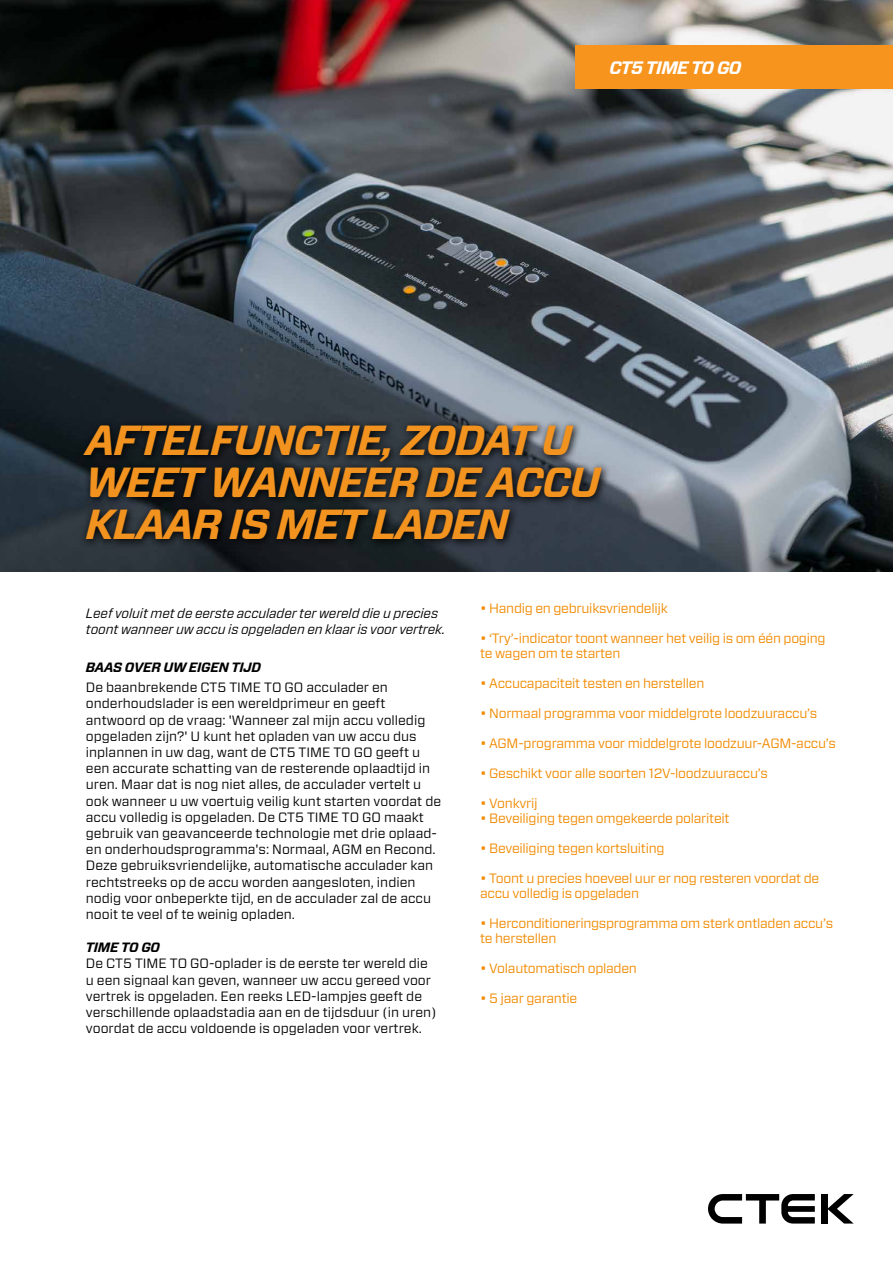
<style>
.page{position:relative;width:893px;height:1263px;background:#fff}
.page>*{position:absolute;margin:0;border:0;box-sizing:border-box;transform-origin:0 0}
.t1{font:italic 700 42px/42px "Forza";letter-spacing:-.03em;color:#f29320}
.t2{font:italic 700 18px "Forza";letter-spacing:-.04em;color:#fff}
.t3{font:13.5px/16.2px "Forza";color:#000}
.t4{font:13.5px/15px "Forza";letter-spacing:-.02em;color:#f18a00}
.t5{font:italic 13.5px/16.2px "Forza";letter-spacing:-.01em;color:#000}
.t6{font:italic 700 13.5px "Forza";letter-spacing:-.02em;color:#000}
</style>
<div class="page">
<img style="left:0;top:0;width:893px;height:572px">
<div style="left:575px;top:45px;width:318px;height:44px;background:#f7941e"></div>
<div style="left:821px;top:1194px;width:6px;height:29px;background:#000"></div>
<svg style="left:827px;top:1194px;width:27px;height:29px"></svg>
<svg style="left:708px;top:1194px;width:107px;height:29px"></svg>
<svg style="left:77px;top:419px;width:534px;height:130px;background:#22272d"></svg>
<h2 class="t2" style="left:609px;top:56px;width:134px">CT5 TIME TO GO</h2>
<h1 class="t1" style="left:86px;top:420px;width:516px">AFTELFUNCTIE, ZODAT U<br>WEET WANNEER DE ACCU<br>KLAAR IS MET LADEN</h1>
<p class="t5" style="left:86px;top:605px;width:361px">Leef voluit met de eerste acculader ter wereld die u precies toont wanneer uw accu is opgeladen en klaar is voor vertrek.</p>
<p class="t6" style="left:86px;top:658px;width:177px">BAAS OVER UW EIGEN TIJD</p>
<p class="t3" style="left:86px;top:679px;width:357px">De baanbrekende CT5 TIME TO GO acculader en onderhoudslader is een wereldprimeur en geeft antwoord op de vraag: 'Wanneer zal mijn accu volledig opgeladen zijn?' U kunt het opladen van uw accu dus inplannen in uw dag, want de CT5 TIME TO GO geeft u een accurate schatting van de resterende oplaadtijd in uren. Maar dat is nog niet alles, de acculader vertelt u ook wanneer u uw voertuig veilig kunt starten voordat de accu volledig is opgeladen. De CT5 TIME TO GO maakt gebruik van geavanceerde technologie met drie oplaad&shy;en onderhoudsprogramma's: Normaal, AGM en Recond.<br>Deze gebruiksvriendelijke, automatische acculader kan rechtstreeks op de accu worden aangesloten, indien nodig voor onbeperkte tijd, en de acculader zal de accu nooit te veel of te weinig opladen.</p>
<p class="t6" style="left:86px;top:938px;width:76px">TIME TO GO</p>
<p class="t3" style="left:86px;top:955px;width:352px">De CT5 TIME TO GO-oplader is de eerste ter wereld die u een signaal kan geven, wanneer uw accu gereed voor vertrek is opgeladen. Een reeks LED-lampjes geeft de verschillende oplaadstadia aan en de tijdsduur (in uren) voordat de accu voldoende is opgeladen voor vertrek.</p>
<p class="t4" style="left:480px;top:601px;width:189px">• Handig en gebruiksvriendelijk</p>
<p class="t4" style="left:480px;top:631px;width:347px">• ‘Try’-indicator toont wanneer het veilig is om één poging te wagen om te starten</p>
<p class="t4" style="left:480px;top:676px;width:226px">• Accucapaciteit testen en herstellen</p>
<p class="t4" style="left:480px;top:706px;width:339px">• Normaal programma voor middelgrote loodzuuraccu’s</p>
<p class="t4" style="left:480px;top:736px;width:357px">• AGM-programma voor middelgrote loodzuur-AGM-accu’s</p>
<p class="t4" style="left:480px;top:766px;width:289px">• Geschikt voor alle soorten 12V-loodzuuraccu’s</p>
<p class="t4" style="left:480px;top:796px;width:59px">• Vonkvrij</p>
<p class="t4" style="left:480px;top:811px;width:251px">• Beveiliging tegen omgekeerde polariteit</p>
<p class="t4" style="left:480px;top:841px;width:186px">• Beveiliging tegen kortsluiting</p>
<p class="t4" style="left:480px;top:871px;width:341px">• Toont u precies hoeveel uur er nog resteren voordat de accu volledig is opgeladen</p>
<p class="t4" style="left:480px;top:916px;width:354px">• Herconditioneringsprogramma om sterk ontladen accu’s te herstellen</p>
<p class="t4" style="left:480px;top:961px;width:158px">• Volautomatisch opladen</p>
<p class="t4" style="left:480px;top:991px;width:99px">• 5 jaar garantie</p>
</div>
